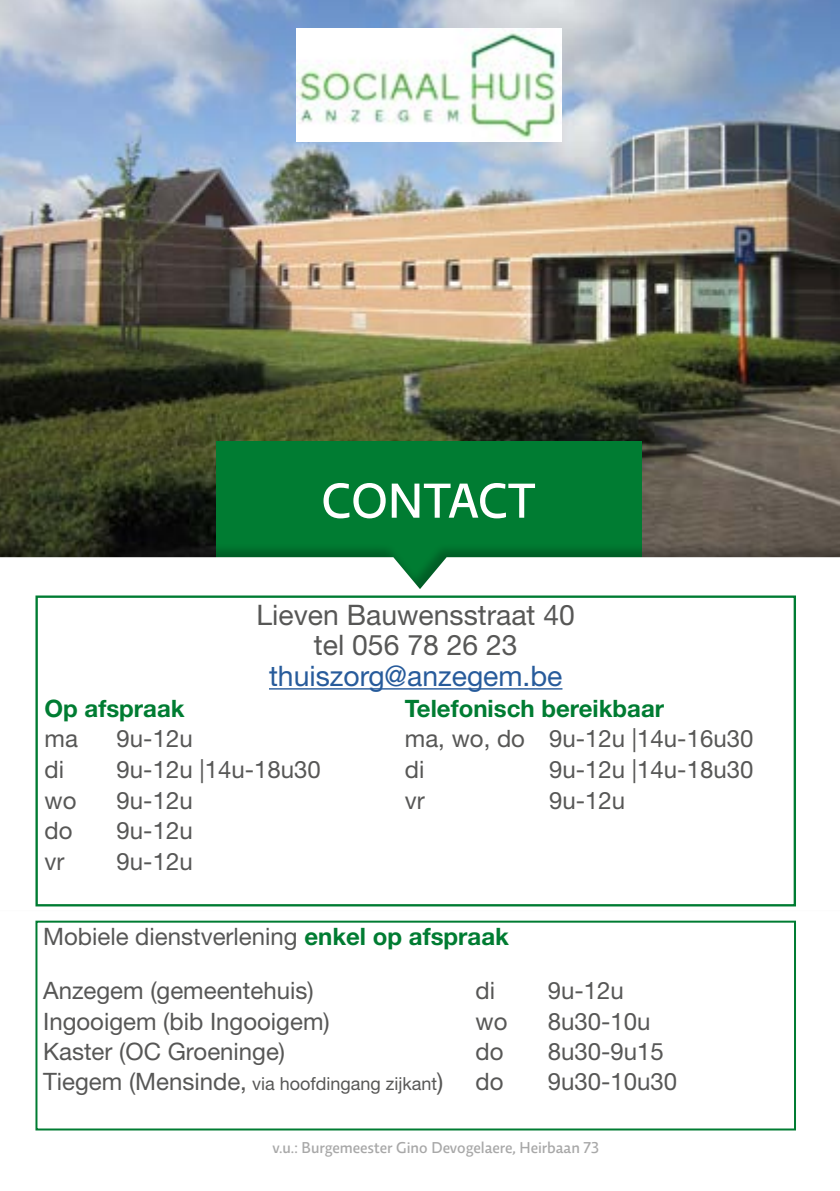
<style>
.page{position:relative;width:840px;height:1191px;background:#fff}
.page>*{position:absolute;margin:0;border:0;box-sizing:border-box;transform-origin:0 0}
.t1{font:500 50px "Relato Sans OT";color:#fff}
.t2{font:28.2px/30.6px "Helvetica Neue LT Std";color:#575756;text-align:center}
.t3{font:28.2px "Helvetica Neue LT Std";color:#275b9b}
.t4{font:24px "Helvetica Neue LT Std";color:#575756}
.t5{font:700 24px "Helvetica Neue LT Std";color:#007c32}
.t6{font:18px "Helvetica Neue LT Std";color:#575756}
.t7{font:500 16px "Relato Sans OT";color:#a8a8a8}
.s1{font-weight:700;color:#007c32}
.s2{font-size:24px}
</style>
<div class="page">
<img style="left:0;top:0;width:839px;height:544px">
<div style="left:215px;top:441px;width:426px;height:154px;background:#007c32"></div>
<div style="left:0;top:544px;width:839px;height:368px;background:#000;opacity:.25"></div>
<svg style="left:0;top:557px;width:839px;height:353px"></svg>
<img style="left:296px;top:29px;width:264px;height:112px">
<div style="left:35px;top:920px;width:760px;height:210px;border:2px solid #007c32"></div>
<hr style="left:269px;top:688px;width:293px;height:1px;background:#275b9b">
<div style="left:35px;top:595px;width:760px;height:311px;border:2px solid #007c32"></div>
<h1 class="t1" style="left:321px;top:470px;width:215px">CONTACT</h1>
<p class="t2" style="left:256px;top:599px;width:319px">Lieven Bauwensstraat 40 tel 056 78 26 23</p>
<p class="t3" style="left:269px;top:659px;width:295px">thuiszorg@anzegem.be</p>
<p class="t5" style="left:44px;top:693px;width:141px">Op afspraak</p>
<p class="t5" style="left:404px;top:693px;width:261px">Telefonisch bereikbaar</p>
<p class="t4" style="left:44px;top:724px;width:35px">ma</p>
<p class="t4" style="left:116px;top:724px;width:78px">9u-12u</p>
<p class="t4" style="left:404px;top:724px;width:350px">ma, wo, do 9u-12u |14u-16u30</p>
<p class="t4" style="left:44px;top:755px;width:21px">di</p>
<p class="t4" style="left:116px;top:755px;width:206px">9u-12u |14u-18u30</p>
<p class="t4" style="left:404px;top:755px;width:21px">di</p>
<p class="t4" style="left:548px;top:755px;width:206px">9u-12u |14u-18u30</p>
<p class="t4" style="left:44px;top:786px;width:33px">wo</p>
<p class="t4" style="left:116px;top:786px;width:78px">9u-12u</p>
<p class="t4" style="left:404px;top:786px;width:21px">vr</p>
<p class="t4" style="left:548px;top:786px;width:78px">9u-12u</p>
<p class="t4" style="left:44px;top:816px;width:30px">do</p>
<p class="t4" style="left:116px;top:816px;width:78px">9u-12u</p>
<p class="t4" style="left:44px;top:847px;width:21px">vr</p>
<p class="t4" style="left:116px;top:847px;width:78px">9u-12u</p>
<p class="t4" style="left:43px;top:922px;width:467px">Mobiele dienstverlening <span class="s1">enkel op afspraak</span></p>
<p class="t4" style="left:43px;top:976px;width:272px">Anzegem (gemeentehuis)</p>
<p class="t4" style="left:475px;top:976px;width:21px">di</p>
<p class="t4" style="left:547px;top:976px;width:78px">9u-12u</p>
<p class="t4" style="left:43px;top:1006px;width:288px">Ingooigem (bib Ingooigem)</p>
<p class="t4" style="left:475px;top:1006px;width:33px">wo</p>
<p class="t4" style="left:547px;top:1006px;width:104px">8u30-10u</p>
<p class="t4" style="left:43px;top:1036px;width:243px">Kaster (OC Groeninge)</p>
<p class="t4" style="left:475px;top:1036px;width:30px">do</p>
<p class="t4" style="left:547px;top:1036px;width:118px">8u30-9u15</p>
<p class="t6" style="left:43px;top:1072px;width:401px"><span class="s2">Tiegem (Mensinde,</span> via hoofdingang zijkant<span class="s2">)</span></p>
<p class="t4" style="left:475px;top:1066px;width:30px">do</p>
<p class="t4" style="left:547px;top:1066px;width:131px">9u30-10u30</p>
<p class="t7" style="left:272px;top:1137px;width:328px">v.u.: Burgemeester Gino Devogelaere, Heirbaan 73</p>
</div>
